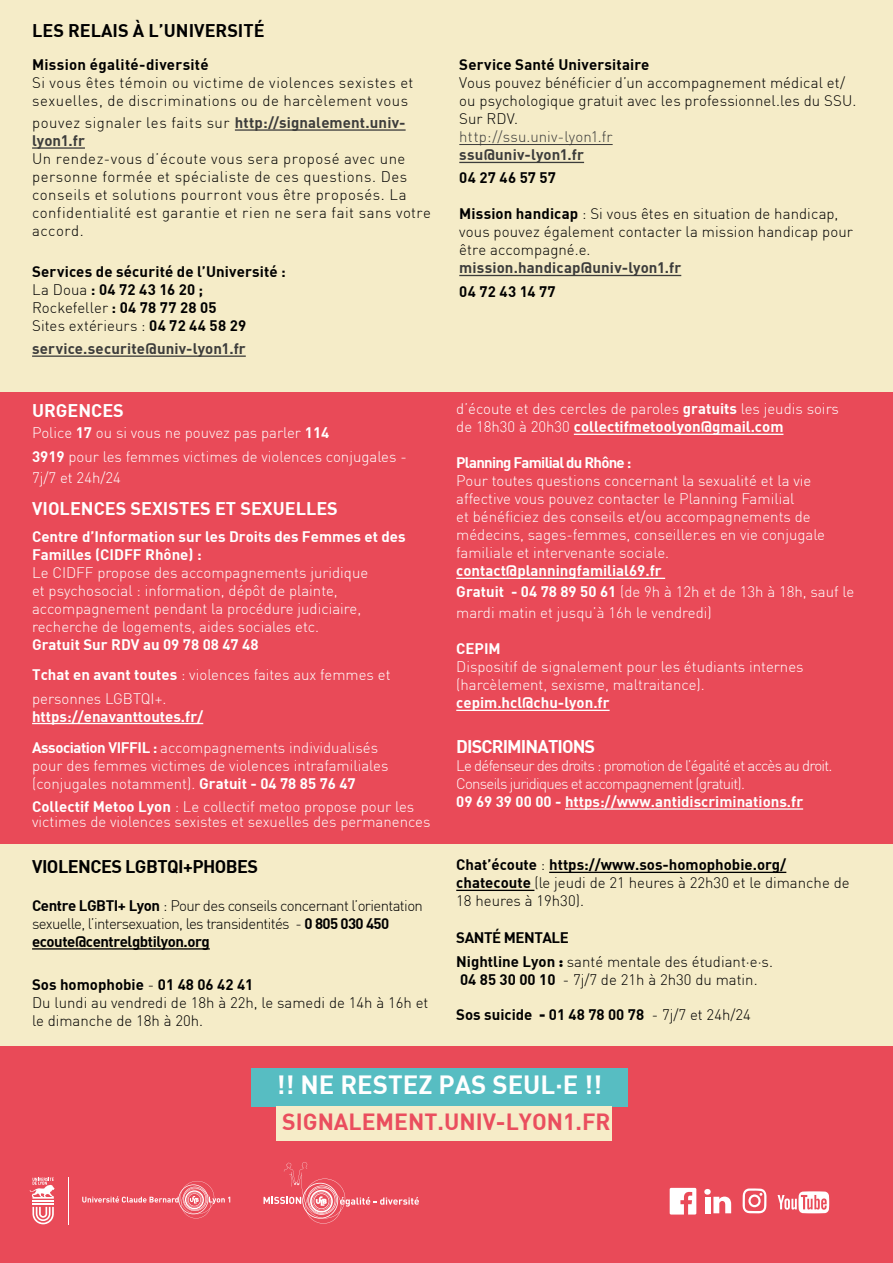
<style>
.page{position:relative;width:893px;height:1263px;background:#fff}
.page>*{position:absolute;margin:0;border:0;box-sizing:border-box;transform-origin:0 0}
.t1{font:25.8px "DIN Bold";color:#fff}
.t2{font:22.95px "DIN Bold";color:#ea4e5e}
.t3{font:18px "DIN Bold";color:#fff}
.t4{font:18px "DIN Bold";letter-spacing:-.03em;color:#000}
.t5{font:18px "DIN Bold";color:#000}
.t6{font:18px "DIN Bold";letter-spacing:-.05em;color:#fff}
.t7{font:300 15px/18px "DIN";color:#fff}
.t8{font:300 15px/18px "DIN";letter-spacing:.01em;color:#000}
.t9{font:300 15px/18px "DIN";letter-spacing:.03em;color:#000}
.t10{font:15px/18px "DIN Bold";color:#fff}
.t11{font:15px/18px "DIN Bold";color:#000}
.t12{font:300 15px/18px "DIN";letter-spacing:-.04em;color:#000}
.t13{font:300 15px/18px "DIN";letter-spacing:-.05em;color:#fff}
.t14{font:15px "DIN Bold";letter-spacing:.01em;color:#3c3c3b}
.t15{font:15px "DIN Bold";letter-spacing:-.03em;color:#000}
.t16{font:15px "DIN Bold";letter-spacing:.02em;color:#000}
.t17{font:300 15px "DIN";letter-spacing:.01em;color:#3c3c3b}
.t18{font:15px "DIN Bold";letter-spacing:-.05em;color:#fff}
.s1{font-family:"DIN Bold";font-weight:400;color:#3c3c3b}
.s2{font-family:"DIN";font-weight:300}
.s3{font-family:"DIN Bold";font-weight:400}
.s4{font-family:"DIN Black Alternate";font-weight:400}
.s5{font-family:"DIN Black Alternate"}
</style>
<div class="page">
<div style="left:0;top:835px;width:893px;height:212px;background:#f5ecc8"></div>
<div style="left:0;top:374px;width:893px;height:470px;background:#e94a58"></div>
<div style="left:0;top:1047px;width:893px;height:216px;background:#e94a58"></div>
<hr style="left:32px;top:948px;width:178px;height:1px;background:#000">
<hr style="left:549px;top:872px;width:237px;height:1px;background:#000">
<hr style="left:456px;top:890px;width:78px;height:1px;background:#000">
<div style="left:251px;top:1068px;width:377px;height:39px;background:#57bdc2"></div>
<div style="left:277px;top:1107px;width:335px;height:34px;background:#f6ecc8"></div>
<svg style="left:82px;top:1181px;width:148px;height:37px"></svg>
<hr style="left:68px;top:1177px;width:1px;height:47px;background:#fff">
<svg style="left:32px;top:1207px;width:22px;height:17px"></svg>
<hr style="left:33px;top:1203px;width:21px;height:2px;background:#fff">
<hr style="left:33px;top:1200px;width:21px;height:2px;background:#fff">
<svg style="left:30px;top:1177px;width:25px;height:22px"></svg>
<svg style="left:264px;top:1162px;width:155px;height:61px"></svg>
<svg style="left:670px;top:1188px;width:26px;height:26px"></svg>
<div style="left:705px;top:1197px;width:5px;height:16px;background:#fff"></div>
<svg style="left:713px;top:1196px;width:18px;height:17px"></svg>
<div style="left:704px;top:1189px;width:7px;height:6px;background:#fff;border-radius:50%"></div>
<svg style="left:743px;top:1188px;width:23px;height:25px"></svg>
<svg style="left:777px;top:1191px;width:52px;height:22px"></svg>
<div style="left:0;top:0;width:893px;height:392px;background:#f5ecc8"></div>
<hr style="left:235px;top:129px;width:171px;height:2px;background:#3c3c3b">
<hr style="left:32px;top:147px;width:53px;height:2px;background:#3c3c3b">
<hr style="left:32px;top:355px;width:214px;height:2px;background:#3c3c3b">
<hr style="left:459px;top:144px;width:154px;height:1px;background:#3c3c3b">
<hr style="left:459px;top:162px;width:125px;height:1px;background:#3c3c3b">
<hr style="left:459px;top:275px;width:222px;height:1px;background:#3c3c3b">
<hr style="left:32px;top:723px;width:171px;height:1px;background:#fff">
<hr style="left:574px;top:434px;width:209px;height:1px;background:#fff">
<hr style="left:456px;top:578px;width:209px;height:1px;background:#fff">
<hr style="left:456px;top:710px;width:154px;height:1px;background:#fff">
<hr style="left:565px;top:808px;width:238px;height:2px;background:#fff">
<p class="t5" style="left:32px;top:19px;width:234px">LES RELAIS À L’UNIVERSITÉ</p>
<p class="t16" style="left:32px;top:55px;width:178px">Mission égalité-diversité</p>
<p class="t9" style="left:32px;top:74px;width:383px">Si vous êtes témoin ou victime de violences sexistes et sexuelles, de discriminations ou de harcèlement vous</p>
<p class="t9" style="left:32px;top:113px;width:375px">pouvez signaler les faits sur <span class="s1">http://signalement.univ-</span></p>
<p class="t14" style="left:32px;top:131px;width:54px">lyon1.fr</p>
<p class="t9" style="left:32px;top:149px;width:400px">Un rendez-vous d’écoute vous sera proposé avec une personne formée et spécialiste de ces questions. Des conseils et solutions pourront vous être proposés. La confidentialité est garantie et rien ne sera fait sans votre accord.</p>
<p class="t11" style="left:32px;top:262px;width:255px">Services de sécurité de l’Université :<br><span class="s2">La Doua</span> : 04 72 43 16 20 ;</p>
<p class="t8" style="left:32px;top:298px;width:216px">Rockefeller <span class="s3">: 04 78 77 28 05<br></span>Sites extérieurs : <span class="s3">04 72 44 58 29</span></p>
<p class="t14" style="left:32px;top:339px;width:215px">service.securite@univ-lyon1.fr</p>
<p class="t3" style="left:32px;top:399px;width:93px">URGENCES</p>
<p class="t7" style="left:32px;top:421px;width:376px;line-height:23.5px">Police <span class="s3">17</span> ou si vous ne pouvez pas parler <span class="s3">114<br>3919</span> pour les femmes victimes de violences conjugales -</p>
<p class="t7" style="left:32px;top:469px;width:90px">7j/7 et 24h/24</p>
<p class="t3" style="left:32px;top:496px;width:307px">VIOLENCES SEXISTES ET SEXUELLES</p>
<p class="t10" style="left:32px;top:527px;width:375px">Centre d’Information sur les Droits des Femmes et des<br>Familles (CIDFF Rhône) :</p>
<p class="t7" style="left:32px;top:563px;width:338px">Le CIDFF propose des accompagnements juridique et psychosocial : information, dépôt de plainte, accompagnement pendant la procédure judiciaire, recherche de logements, aides sociales etc.</p>
<p class="t10" style="left:32px;top:635px;width:228px">Gratuit Sur RDV au 09 78 08 47 48</p>
<p class="t7" style="left:32px;top:663px;width:360px;line-height:23.4px"><span class="s3">Tchat en avant toutes</span> : violences faites aux femmes et personnes LGBTQI+.</p>
<p class="t10" style="left:32px;top:706px;width:173px">https://enavanttoutes.fr/</p>
<p class="t7" style="left:32px;top:738px;width:358px"><span class="s3">Association VIFFIL :</span> accompagnements individualisés pour des femmes victimes de violences intrafamiliales (conjugales notamment). <span class="s3">Gratuit - 04 78 85 76 47</span></p>
<p class="t7" style="left:32px;top:798px;width:400px;line-height:15px"><span class="s3">Collectif Metoo Lyon</span> : Le collectif metoo propose pour les victimes de violences sexistes et sexuelles des permanences</p>
<p class="t4" style="left:32px;top:855px;width:228px">VIOLENCES LGBTQI+PHOBES</p>
<p class="t12" style="left:32px;top:896px;width:392px"><span class="s3">Centre LGBTI+ Lyon</span> : Pour des conseils concernant l’orientation sexuelle, l’intersexuation, les transidentités - <span class="s3">0 805 030 450</span></p>
<p class="t15" style="left:32px;top:932px;width:179px">ecoute@centrelgbtilyon.org</p>
<p class="t11" style="left:32px;top:974px;width:223px">Sos homophobie <span class="s2">-</span> 01 48 06 42 41</p>
<p class="t8" style="left:32px;top:993px;width:398px">Du lundi au vendredi de 18h à 22h, le samedi de 14h à 16h et le dimanche de 18h à 20h.</p>
<p class="t11" style="left:459px;top:55px;width:192px">Service Santé Universitaire</p>
<p class="t8" style="left:459px;top:74px;width:399px">Vous pouvez bénéficier d’un accompagnement médical et/ ou psychologique gratuit avec les professionnel.les du SSU.<br>Sur RDV.</p>
<p class="t17" style="left:459px;top:128px;width:155px">http://ssu.univ-lyon1.fr</p>
<p class="t14" style="left:459px;top:145px;width:126px">ssu@univ-lyon1.fr</p>
<p class="t11" style="left:459px;top:168px;width:98px">04 27 46 57 57</p>
<p class="t8" style="left:459px;top:205px;width:395px"><span class="s3">Mission handicap</span> : Si vous êtes en situation de handicap, vous pouvez également contacter la mission handicap pour être accompagné.e.</p>
<p class="t14" style="left:459px;top:258px;width:223px">mission.handicap@univ-lyon1.fr</p>
<p class="t11" style="left:459px;top:281px;width:98px">04 72 43 14 77</p>
<p class="t7" style="left:456px;top:400px;width:384px">d’écoute et des cercles de paroles <span class="s3">gratuits</span> les jeudis soirs</p>
<p class="t10" style="left:456px;top:417px;width:329px"><span class="s2">de 18h30 à 20h30</span> collectifmetoolyon@gmail.com</p>
<p class="t18" style="left:456px;top:453px;width:177px">Planning Familial du Rhône :</p>
<p class="t7" style="left:456px;top:472px;width:370px">Pour toutes questions concernant la sexualité et la vie affective vous pouvez contacter le Planning Familial<br>et bénéficiez des conseils et/ou accompagnements de médecins, sages-femmes, conseiller.es en vie conjugale familiale et intervenante sociale.</p>
<p class="t10" style="left:456px;top:561px;width:207px">contact@planningfamilial69.fr</p>
<p class="t7" style="left:456px;top:581px;width:400px;line-height:21px"><span class="s3">Gratuit - 04 78 89 50 61</span> (de 9h à 12h et de 13h à 18h, sauf le mardi matin et jusqu’à 16h le vendredi)</p>
<p class="t10" style="left:456px;top:639px;width:46px">CEPIM</p>
<p class="t7" style="left:456px;top:658px;width:349px">Dispositif de signalement pour les étudiants internes (harcèlement, sexisme, maltraitance).</p>
<p class="t10" style="left:456px;top:693px;width:155px">cepim.hcl@chu-lyon.fr</p>
<p class="t6" style="left:456px;top:735px;width:140px">DISCRIMINATIONS</p>
<p class="t13" style="left:456px;top:756px;width:378px">Le défenseur des droits : promotion de l’égalité et accès au droit.<br>Conseils juridiques et accompagnement (gratuit).</p>
<p class="t10" style="left:456px;top:792px;width:348px">09 69 39 00 00 - https://www.antidiscriminations.fr</p>
<p class="t11" style="left:456px;top:855px;width:332px">Chat’écoute <span class="s2">:</span> https://www.sos-homophobie.org/</p>
<p class="t8" style="left:456px;top:874px;width:395px"><span class="s3">chatecoute</span> (le jeudi de 21 heures à 22h30 et le dimanche de<br>18 heures à 19h30).</p>
<p class="t15" style="left:456px;top:927px;width:114px">SANTÉ MENTALE</p>
<p class="t8" style="left:456px;top:952px;width:318px"><span class="s3">Nightline Lyon</span> <span class="s4">:</span> santé mentale des étudiant·e·s.<br><span class="s3">04 85 30 00 10</span> - 7j/7 de 21h à 2h30 du matin.</p>
<p class="t11" style="left:456px;top:1005px;width:296px">Sos suicide <span class="s5">-</span> 01 48 78 00 78 <span class="s2">- 7j/7 et 24h/24</span></p>
<h1 class="t1" style="left:277px;top:1068px;width:327px">!! NE RESTEZ PAS SEUL·E !!</h1>
<h2 class="t2" style="left:282px;top:1106px;width:330px">SIGNALEMENT.UNIV-LYON1.FR</h2>
</div>
